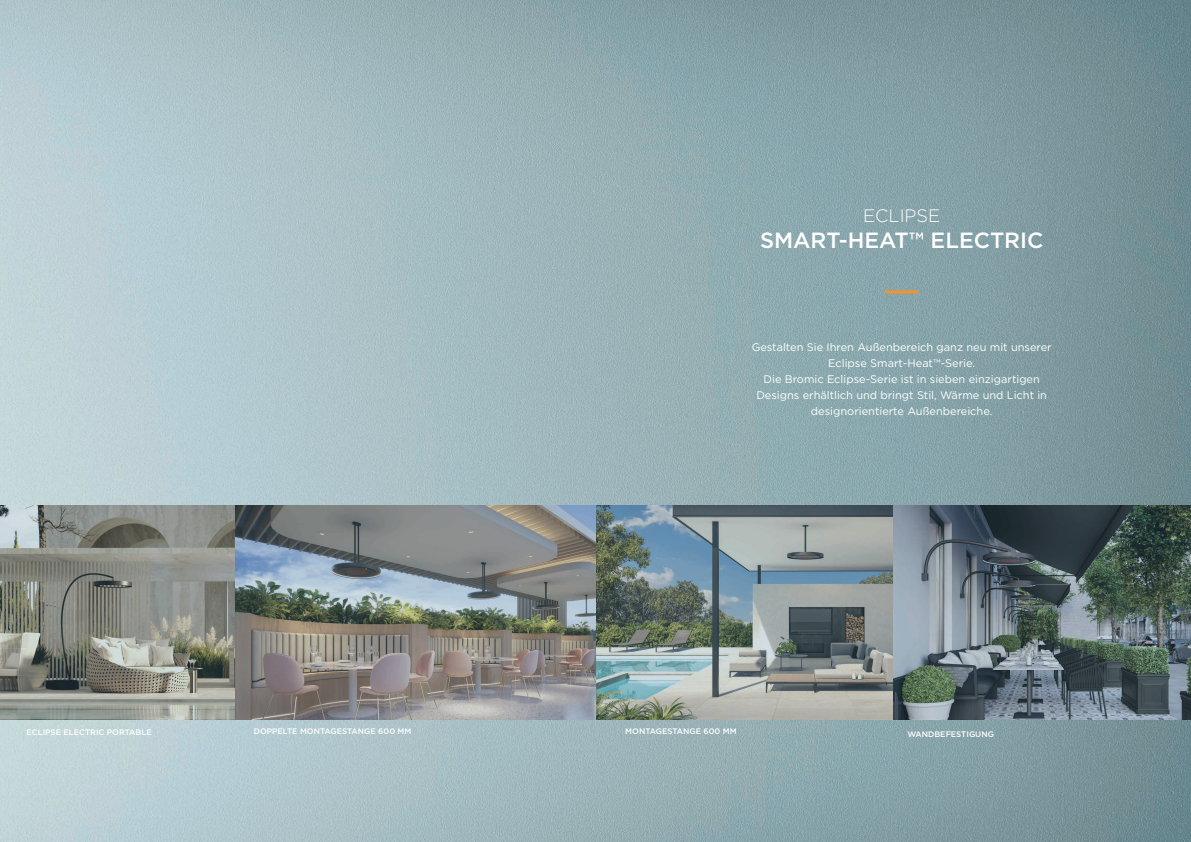
<style>
.page{position:relative;width:1191px;height:842px;background:#fff}
.page>*{position:absolute;margin:0;border:0;box-sizing:border-box;transform-origin:0 0}
.t1{font:500 22px "Gotham";color:#fff}
.t2{font:300 18px "Gotham";color:#fff}
.t3{font:11px/16px "Gotham";color:#fff;text-align:center}
.t4{font:500 8px "Gotham";color:#fff}
</style>
<div class="page">
<img style="left:0;top:0;width:1191px;height:842px">
<hr style="left:885px;top:290px;width:33px;height:3px;background:#f7932a">
<img style="left:0;top:505px;width:1191px;height:215px">
<h2 class="t2" style="left:863px;top:204px;width:79px">ECLIPSE</h2>
<h1 class="t1" style="left:760px;top:226px;width:285px">SMART-HEAT™ ELECTRIC</h1>
<p class="t3" style="left:751px;top:338px;width:301px">Gestalten Sie Ihren Außenbereich ganz neu mit unserer Eclipse Smart-Heat™-Serie.<br>Die Bromic Eclipse-Serie ist in sieben einzigartigen Designs erhältlich und bringt Stil, Wärme und Licht in designorientierte Außenbereiche.</p>
<p class="t4" style="left:27px;top:727px;width:127px">ECLIPSE ELECTRIC PORTABLE</p>
<p class="t4" style="left:254px;top:726px;width:159px">DOPPELTE MONTAGESTANGE 600 MM</p>
<p class="t4" style="left:625px;top:726px;width:113px">MONTAGESTANGE 600 MM</p>
<p class="t4" style="left:907px;top:729px;width:88px">WANDBEFESTIGUNG</p>
</div>
